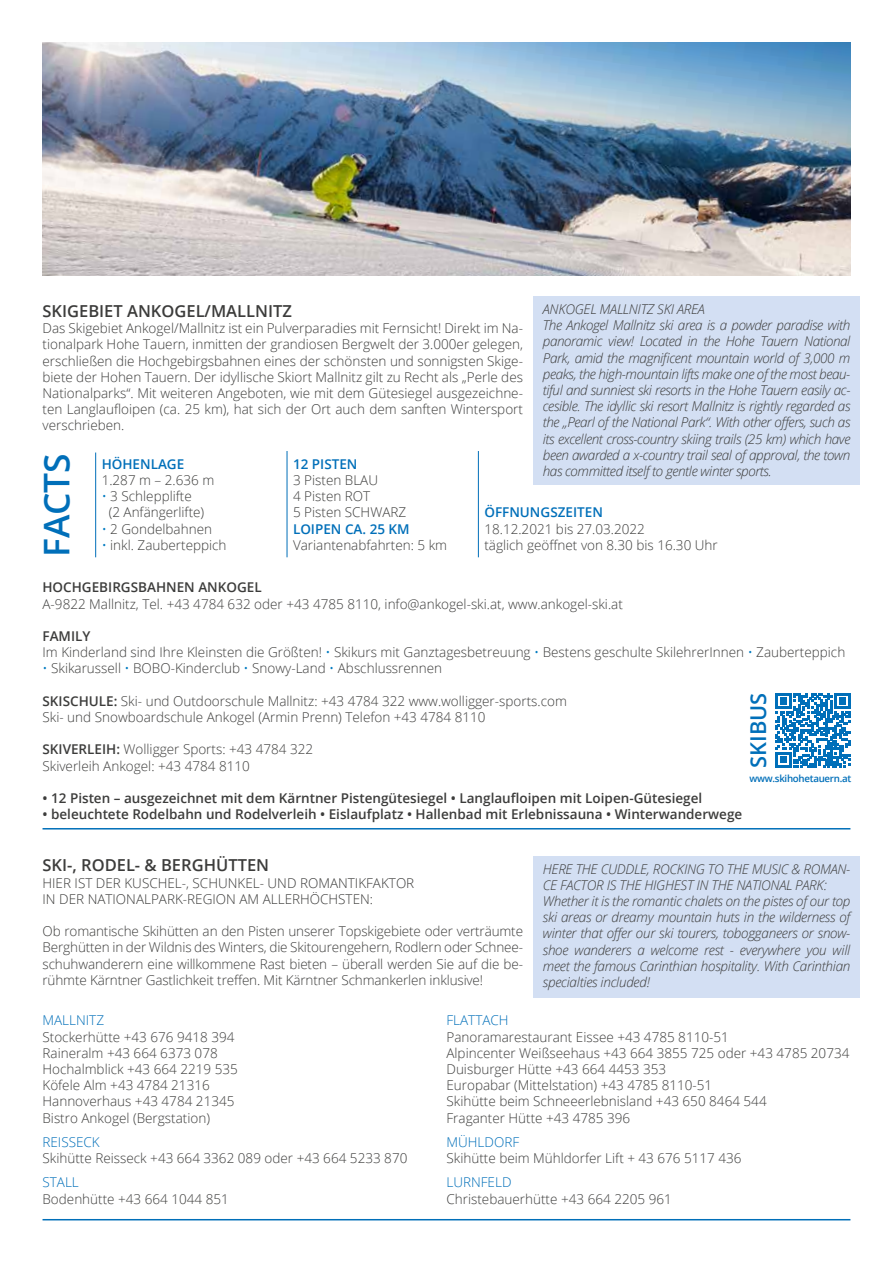
<style>
.page{position:relative;width:893px;height:1263px;background:#fff}
.page>*{position:absolute;margin:0;border:0;box-sizing:border-box;transform-origin:0 0}
.t1{font:600 35.4px "Open Sans";color:#006fb9}
.t2{font:600 21.75px "Open Sans";color:#006fb9}
.t3{font:600 16.5px "Open Sans";color:#3c3c3b}
.t4{font:300 13.5px/16.2px "Open Sans";color:#3c3c3b}
.t5{font:italic 300 13.5px/16.2px "Open Sans";letter-spacing:-.03em;color:#3c3c3b}
.t6{font:600 13.5px "Open Sans";color:#3c3c3b}
.t7{font:300 13.5px "Open Sans";color:#006fb9}
.t8{font:600 13.5px "Open Sans";color:#006fb9}
.t9{font:600 9.75px "Open Sans";letter-spacing:-.03em;color:#006fb9}
.s1{color:#007bc1}
.s2{font-weight:600}
</style>
<div class="page">
<hr style="left:287px;top:451px;width:1px;height:106px;background:#006fb9">
<hr style="left:478px;top:451px;width:1px;height:106px;background:#006fb9">
<hr style="left:95px;top:452px;width:1px;height:105px;background:#006fb9">
<hr style="left:43px;top:828px;width:807px;height:1px;background:#006fb9">
<div style="left:534px;top:296px;width:326px;height:189px;background:#d3dff3"></div>
<div style="left:534px;top:856px;width:326px;height:142px;background:#d3dff3"></div>
<hr style="left:43px;top:1219px;width:807px;height:1px;background:#006fb9">
<img style="left:43px;top:43px;width:807px;height:233px">
<svg style="left:775px;top:693px;width:75px;height:75px"></svg>
<p class="t5" style="left:543px;top:300px;width:309px">ANKOGEL MALLNITZ SKI AREA<br>The Ankogel Mallnitz ski area is a powder paradise with panoramic view! Located in the Hohe Tauern National Park, amid the magnificent mountain world of 3,000 m peaks, the high-mountain lifts make one of the most beau&shy;tiful and sunniest ski resorts in the Hohe Tauern easily ac&shy;cesible. The idyllic ski resort Mallnitz is rightly regarded as the „Pearl of the National Park“. With other offers, such as its excellent cross-country skiing trails (25 km) which have been awarded a x-country trail seal of approval, the town has committed itself to gentle winter sports.</p>
<p class="t3" style="left:43px;top:300px;width:251px">SKIGEBIET ANKOGEL/MALLNITZ</p>
<p class="t4" style="left:43px;top:320px;width:482px;text-align:justify">Das Skigebiet Ankogel/Mallnitz ist ein Pulverparadies mit Fernsicht! Direkt im Na&shy;tionalpark Hohe Tauern, inmitten der grandiosen Bergwelt der 3.000er gelegen, erschließen die Hochgebirgsbahnen eines der schönsten und sonnigsten Skige&shy;biete der Hohen Tauern. Der idyllische Skiort Mallnitz gilt zu Recht als „Perle des Nationalparks“. Mit weiteren Angeboten, wie mit dem Gütesiegel ausgezeichne&shy;ten Langlaufloipen (ca. 25 km), hat sich der Ort auch dem sanften Wintersport verschrieben.</p>
<h1 class="t1" style="left:32px;top:557px;width:106px;rotate:-90deg">FACTS</h1>
<p class="t8" style="left:102px;top:455px;width:84px">HÖHENLAGE</p>
<p class="t4" style="left:102px;top:472px;width:114px">1.287 m – 2.636 m</p>
<p class="t4" style="left:109px;top:488px;width:97px;text-indent:-7px"><span class="s1">•</span> 3 Schlepplifte (2 Anfängerlifte)</p>
<p class="t4" style="left:102px;top:520px;width:112px"><span class="s1">•</span> 2 Gondelbahnen</p>
<p class="t4" style="left:102px;top:536px;width:126px"><span class="s1">•</span> inkl. Zauberteppich</p>
<p class="t8" style="left:293px;top:455px;width:66px">12 PISTEN</p>
<p class="t4" style="left:293px;top:472px;width:115px">3 Pisten BLAU<br>4 Pisten ROT<br>5 Pisten SCHWARZ</p>
<p class="t8" style="left:293px;top:519px;width:118px">LOIPEN CA. 25 KM</p>
<p class="t4" style="left:293px;top:536px;width:156px">Variantenabfahrten: 5 km</p>
<p class="t8" style="left:484px;top:503px;width:120px">ÖFFNUNGSZEITEN</p>
<p class="t4" style="left:484px;top:520px;width:162px">18.12.2021 bis 27.03.2022</p>
<p class="t4" style="left:484px;top:536px;width:235px">täglich geöffnet von 8.30 bis 16.30 Uhr</p>
<p class="t6" style="left:43px;top:578px;width:221px">HOCHGEBIRGSBAHNEN ANKOGEL</p>
<p class="t4" style="left:43px;top:595px;width:582px">A-9822 Mallnitz, Tel. +43 4784 632 oder +43 4785 8110, info@ankogel-ski.at, www.ankogel-ski.at</p>
<p class="t4" style="left:43px;top:628px;width:804px"><span class="s2">FAMILY<br></span>Im Kinderland sind Ihre Kleinsten die Größten! <span class="s1">•</span> Skikurs mit Ganztagesbetreuung <span class="s1">•</span> Bestens geschulte SkilehrerInnen <span class="s1">•</span> Zauberteppich</p>
<p class="t4" style="left:43px;top:660px;width:401px"><span class="s1">•</span> Skikarussell <span class="s1">•</span> BOBO-Kinderclub <span class="s1">•</span> Snowy-Land <span class="s1">•</span> Abschlussrennen</p>
<p class="t4" style="left:43px;top:692px;width:526px"><span class="s2">SKISCHULE:</span> Ski- und Outdoorschule Mallnitz: +43 4784 322 www.wolligger-sports.com<br>Ski- und Snowboardschule Ankogel (Armin Prenn) Telefon +43 4784 8110</p>
<p class="t4" style="left:43px;top:741px;width:272px"><span class="s2">SKIVERLEIH:</span> Wolligger Sports: +43 4784 322<br>Skiverleih Ankogel: +43 4784 8110</p>
<p class="t6" style="left:43px;top:789px;width:661px">• 12 Pisten – ausgezeichnet mit dem Kärntner Pistengütesiegel • Langlaufloipen mit Loipen-Gütesiegel</p>
<p class="t6" style="left:43px;top:805px;width:701px">• beleuchtete Rodelbahn und Rodelverleih • Eislaufplatz • Hallenbad mit Erlebnissauna • Winterwanderwege</p>
<p class="t3" style="left:43px;top:854px;width:228px">SKI-, RODEL- &amp; BERGHÜTTEN</p>
<p class="t4" style="left:43px;top:874px;width:373px">HIER IST DER KUSCHEL-, SCHUNKEL- UND ROMANTIKFAKTOR<br>IN DER NATIONALPARK-REGION AM ALLERHÖCHSTEN:</p>
<p class="t4" style="left:43px;top:923px;width:482px;text-align:justify">Ob romantische Skihütten an den Pisten unserer Topskigebiete oder verträumte Berghütten in der Wildnis des Winters, die Skitourengehern, Rodlern oder Schnee&shy;schuhwanderern eine willkommene Rast bieten – überall werden Sie auf die be&shy;rühmte Kärntner Gastlichkeit treffen. Mit Kärntner Schmankerlen inklusive!</p>
<p class="t7" style="left:43px;top:1011px;width:63px">MALLNITZ</p>
<p class="t4" style="left:43px;top:1028px;width:197px">Stockerhütte +43 676 9418 394<br>Raineralm +43 664 6373 078<br>Hochalmblick +43 664 2219 535<br>Köfele Alm +43 4784 21316<br>Hannoverhaus +43 4784 21345<br>Bistro Ankogel (Bergstation)</p>
<p class="t7" style="left:43px;top:1133px;width:59px">REISSECK</p>
<p class="t4" style="left:43px;top:1150px;width:366px">Skihütte Reisseck +43 664 3362 089 oder +43 664 5233 870</p>
<p class="t7" style="left:43px;top:1173px;width:38px">STALL</p>
<p class="t4" style="left:43px;top:1190px;width:188px">Bodenhütte +43 664 1044 851</p>
<h2 class="t2" style="left:743px;top:768px;width:77px;rotate:-90deg">SKIBUS</h2>
<p class="t9" style="left:749px;top:772px;width:103px">www.skihohetauern.at</p>
<p class="t5" style="left:543px;top:860px;width:309px">HERE THE CUDDLE, ROCKING TO THE MUSIC &amp; ROMAN-CE FACTOR IS THE HIGHEST IN THE NATIONAL PARK:<br>Whether it is the romantic chalets on the pistes of our top ski areas or dreamy mountain huts in the wilderness of winter that offer our ski tourers, tobogganeers or snow&shy;shoe wanderers a welcome rest - everywhere you will meet the famous Carinthian hospitality. With Carinthian specialties included!</p>
<p class="t7" style="left:446px;top:1011px;width:64px">FLATTACH</p>
<p class="t4" style="left:446px;top:1028px;width:404px">Panoramarestaurant Eissee +43 4785 8110-51<br>Alpincenter Weißseehaus +43 664 3855 725 oder +43 4785 20734<br>Duisburger Hütte +43 664 4453 353<br>Europabar (Mittelstation) +43 4785 8110-51<br>Skihütte beim Schneeerlebnisland +43 650 8464 544<br>Fraganter Hütte +43 4785 396</p>
<p class="t7" style="left:446px;top:1133px;width:74px">MÜHLDORF</p>
<p class="t4" style="left:446px;top:1150px;width:297px">Skihütte beim Mühldorfer Lift + 43 676 5117 436</p>
<p class="t7" style="left:446px;top:1173px;width:67px">LURNFELD</p>
<p class="t4" style="left:446px;top:1190px;width:227px">Christebauerhütte +43 664 2205 961</p>
</div>
